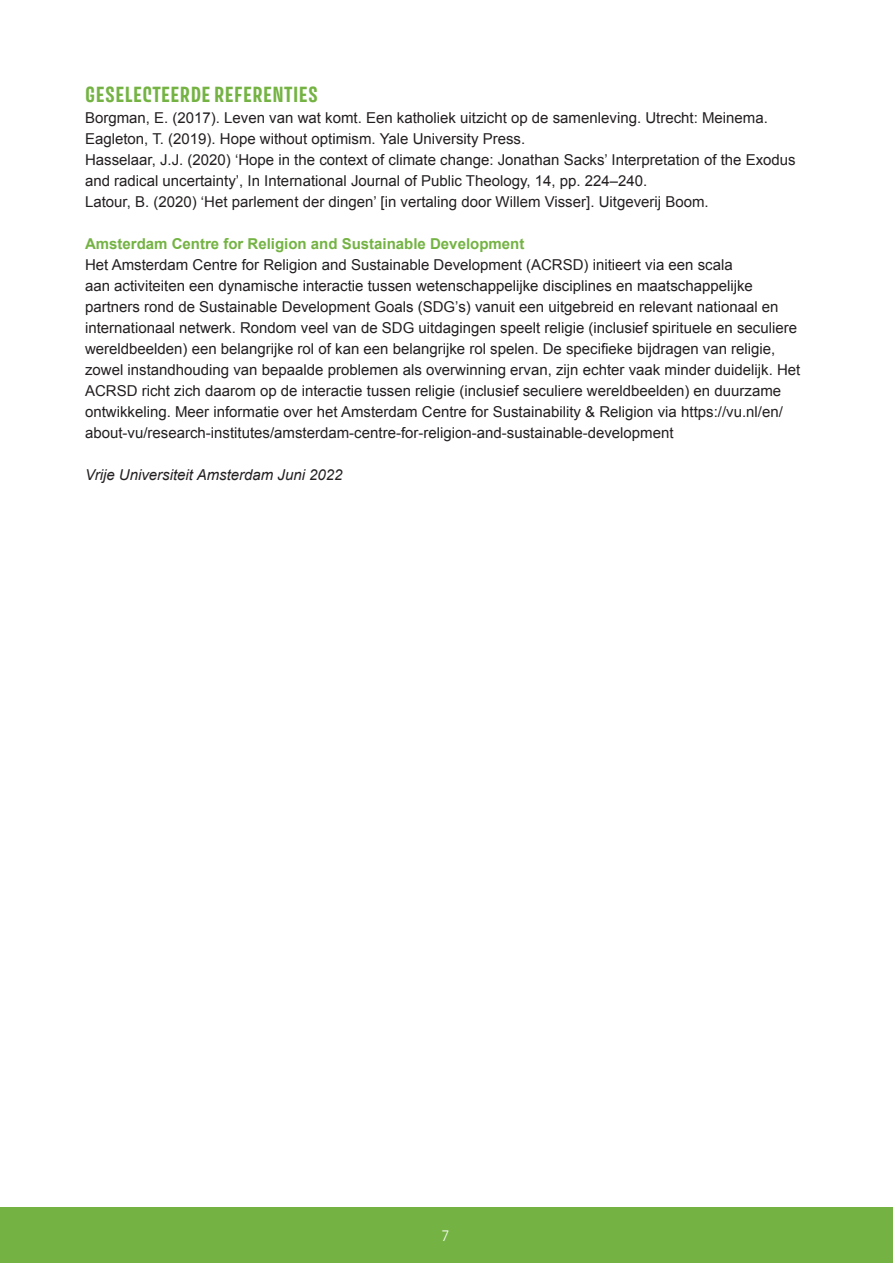
<style>
.page{position:relative;width:893px;height:1263px;background:#fff}
.page>*{position:absolute;margin:0;border:0;box-sizing:border-box;transform-origin:0 0}
.t1{font:700 19.5px "Avory I Latn";letter-spacing:.02em;color:#74b343}
.t2{font:15px/21px "Arial";color:#231f20}
.t3{font:700 15px "Arial";color:#74b343}
.t4{font:italic 15px "Arial";color:#231f20}
.t5{font:300 15px "Avenir";color:#fff}
</style>
<div class="page">
<div style="left:0;top:1208px;width:893px;height:55px;background:#74b343"></div>
<p class="t1" style="left:85px;top:82px;width:234px">GESELECTEERDE REFERENTIES</p>
<p class="t2" style="left:85px;top:108px;width:684px">Borgman, E. (2017). Leven van wat komt. Een katholiek uitzicht op de samenleving. Utrecht: Meinema.</p>
<p class="t2" style="left:85px;top:129px;width:442px">Eagleton, T. (2019). Hope without optimism. Yale University Press.</p>
<p class="t2" style="left:85px;top:150px;width:712px">Hasselaar, J.J. (2020) ‘Hope in the context of climate change: Jonathan Sacks’ Interpretation of the Exodus and radical uncertainty’, In International Journal of Public Theology, 14, pp. 224–240.</p>
<p class="t2" style="left:85px;top:192px;width:625px">Latour, B. (2020) ‘Het parlement der dingen’ [in vertaling door Willem Visser]. Uitgeverij Boom.</p>
<p class="t3" style="left:85px;top:234px;width:441px">Amsterdam Centre for Religion and Sustainable Development</p>
<p class="t2" style="left:85px;top:255px;width:717px">Het Amsterdam Centre for Religion and Sustainable Development (ACRSD) initieert via een scala<br>aan activiteiten een dynamische interactie tussen wetenschappelijke disciplines en maatschappelijke partners rond de Sustainable Development Goals (SDG’s) vanuit een uitgebreid en relevant nationaal en internationaal netwerk. Rondom veel van de SDG uitdagingen speelt religie (inclusief spirituele en seculiere wereldbeelden) een belangrijke rol of kan een belangrijke rol spelen. De specifieke bijdragen van religie, zowel instandhouding van bepaalde problemen als overwinning ervan, zijn echter vaak minder duidelijk. Het ACRSD richt zich daarom op de interactie tussen religie (inclusief seculiere wereldbeelden) en duurzame ontwikkeling. Meer informatie over het Amsterdam Centre for Sustainability &amp; Religion via https://vu.nl/en/ about-vu/research-institutes/amsterdam-centre-for-religion-and-sustainable-development</p>
<p class="t4" style="left:85px;top:465px;width:259px">Vrije Universiteit Amsterdam Juni 2022</p>
<p class="t5" style="left:442px;top:1227px;width:9px">7</p>
</div>
